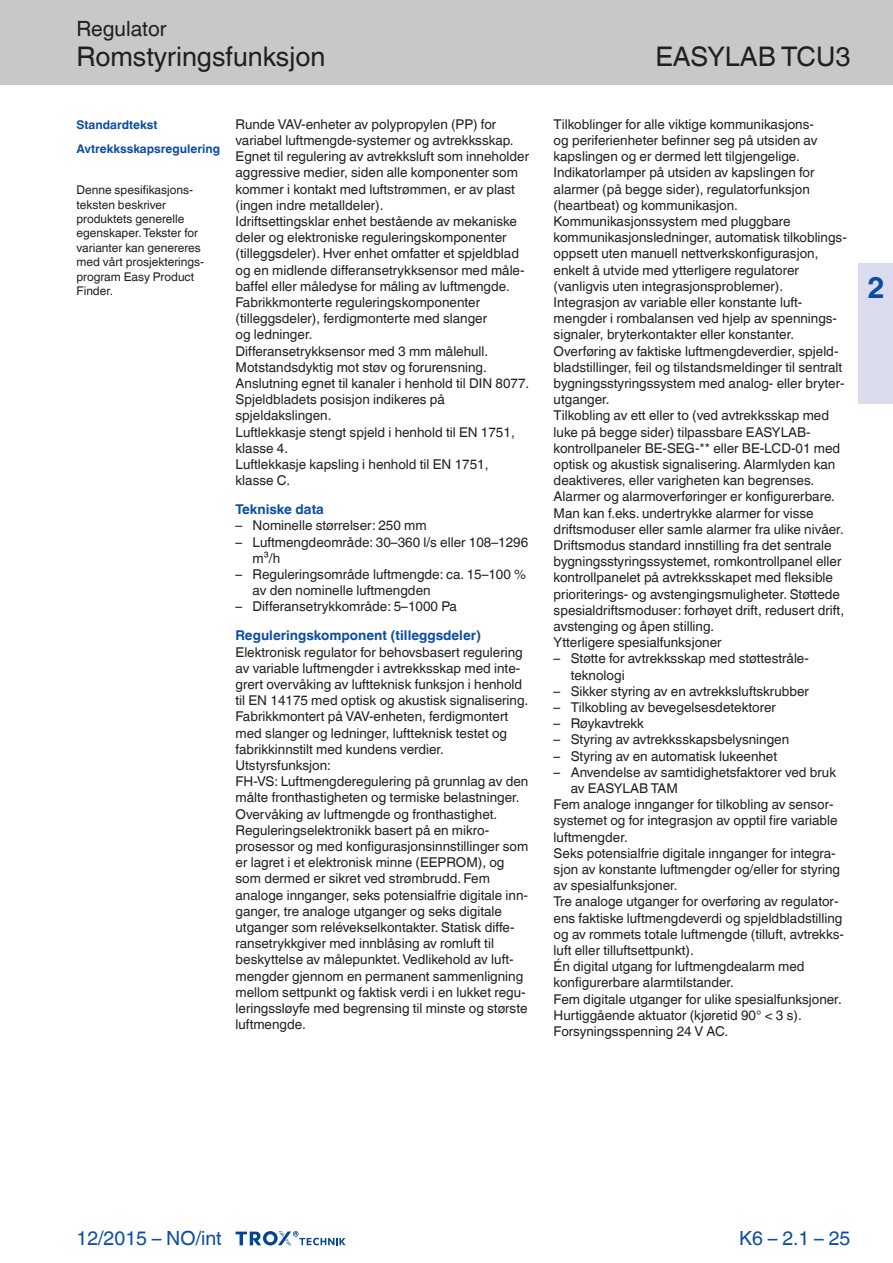
<style>
.page{position:relative;width:893px;height:1263px;background:#fff}
.page>*{position:absolute;margin:0;border:0;box-sizing:border-box;transform-origin:0 0}
.Register-Tab-Ziffern{font:700 30px "TROX Helvetica";color:#0d4da1}
.Navigation_2{font:27px "TROX Helvetica";color:#231f20}
.Navigation_3{font:27px "TROX Helvetica";color:#231f20}
.Navigation_1{font:21px "TROX Helvetica";color:#231f20}
.pagina_li-re{font:19.5px "TROX Helvetica";color:#0d4da1}
.descr_txt_section_pa{font:13.5px/16.2px "TROX Helvetica";color:#231f20}
.descr_txt_section_li{font:13.5px/16.2px "TROX Helvetica";color:#231f20}
.descr_txt_section_ti{font:700 13.5px "TROX Helvetica";color:#0d4da1}
.marg_copy_hints{font:12px/14.4px "TROX Helvetica";color:#231f20}
.marg_title_blue{font:700 12px "TROX Helvetica";color:#0d4da1}
</style>
<div class="page">
<div style="left:0;top:0;width:893px;height:85px;background:#c7c8ca"></div>
<svg style="left:236px;top:1231px;width:110px;height:15px"></svg>
<div style="left:859px;top:264px;width:34px;height:140px;background:#dbddef"></div>
<p class="Navigation_1" style="left:77px;top:17px;width:92px">Regulator</p>
<p class="Navigation_2" style="left:77px;top:41px;width:250px">Romstyringsfunksjon</p>
<p class="Navigation_3" style="left:655px;top:41px;width:197px">EASYLAB TCU3</p>
<p class="marg_title_blue" style="left:77px;top:117px;width:82px">Standardtekst</p>
<p class="marg_title_blue" style="left:77px;top:142px;width:145px">Avtrekksskapsregulering</p>
<p class="marg_copy_hints" style="left:77px;top:183px;width:129px">Denne spesifikasjons&shy;teksten beskriver produktets generelle egenskaper. Tekster for varianter kan genereres med vårt prosjekterings&shy;program Easy Product<br>Finder.</p>
<p class="descr_txt_section_pa" style="left:236px;top:116px;width:295px">Runde VAV-enheter av polypropylen (PP) for variabel luftmengde-systemer og avtrekksskap.<br>Egnet til regulering av avtrekksluft som inneholder aggressive medier, siden alle komponenter som kommer i kontakt med luftstrømmen, er av plast (ingen indre metalldeler).</p>
<p class="descr_txt_section_pa" style="left:236px;top:213px;width:291px">Idriftsettingsklar enhet bestående av mekaniske deler og elektroniske reguleringskomponenter (tilleggsdeler). Hver enhet omfatter et spjeldblad og en midlende differansetrykksensor med måle&shy;baffel eller måledyse for måling av luftmengde.<br>Fabrikkmonterte reguleringskomponenter (tilleggsdeler), ferdigmonterte med slanger<br>og ledninger.</p>
<p class="descr_txt_section_pa" style="left:236px;top:343px;width:254px">Differansetrykksensor med 3 mm målehull.<br>Motstandsdyktig mot støv og forurensning.</p>
<p class="descr_txt_section_pa" style="left:236px;top:375px;width:295px">Anslutning egnet til kanaler i henhold til DIN 8077.</p>
<p class="descr_txt_section_pa" style="left:236px;top:391px;width:211px">Spjeldbladets posisjon indikeres på spjeldakslingen.</p>
<p class="descr_txt_section_pa" style="left:236px;top:424px;width:281px">Luftlekkasje stengt spjeld i henhold til EN 1751, klasse 4.</p>
<p class="descr_txt_section_pa" style="left:236px;top:456px;width:254px">Luftlekkasje kapsling i henhold til EN 1751, klasse C.</p>
<p class="descr_txt_section_ti" style="left:236px;top:502px;width:90px">Tekniske data</p>
<p class="descr_txt_section_li" style="left:236px;top:518px;width:193px">– Nominelle størrelser: 250 mm</p>
<p class="descr_txt_section_li" style="left:253px;top:534px;width:277px;text-indent:-17px">– Luftmengdeområde: 30–360 l/s eller 108–1296 m³/h</p>
<p class="descr_txt_section_li" style="left:253px;top:566px;width:275px;text-indent:-17px">– Reguleringsområde luftmengde: ca. 15–100 % av den nominelle luftmengden</p>
<p class="descr_txt_section_li" style="left:236px;top:599px;width:223px">– Differansetrykkområde: 5–1000 Pa</p>
<p class="descr_txt_section_ti" style="left:236px;top:628px;width:247px">Reguleringskomponent (tilleggsdeler)</p>
<p class="descr_txt_section_pa" style="left:236px;top:644px;width:294px">Elektronisk regulator for behovsbasert regulering av variable luftmengder i avtrekksskap med inte&shy;grert overvåking av luftteknisk funksjon i henhold til EN 14175 med optisk og akustisk signalisering.</p>
<p class="descr_txt_section_pa" style="left:236px;top:708px;width:274px;text-align:justify">Fabrikkmontert på VAV-enheten, ferdigmontert med slanger og ledninger, luftteknisk testet og fabrikkinnstilt med kundens verdier.</p>
<p class="descr_txt_section_pa" style="left:236px;top:757px;width:97px">Utstyrsfunksjon:</p>
<p class="descr_txt_section_pa" style="left:236px;top:773px;width:294px">FH-VS: Luftmengderegulering på grunnlag av den målte fronthastigheten og termiske belastninger.<br>Overvåking av luftmengde og fronthastighet.</p>
<p class="descr_txt_section_pa" style="left:236px;top:822px;width:294px">Reguleringselektronikk basert på en mikro&shy;prosessor og med konfigurasjonsinnstillinger som er lagret i et elektronisk minne (EEPROM), og som dermed er sikret ved strømbrudd. Fem analoge innganger, seks potensialfrie digitale inn&shy;ganger, tre analoge utganger og seks digitale utganger som relévekselkontakter. Statisk diffe&shy;ransetrykkgiver med innblåsing av romluft til beskyttelse av målepunktet. Vedlikehold av luft&shy;mengder gjennom en permanent sammenligning mellom settpunkt og faktisk verdi i en lukket regu&shy;leringssløyfe med begrensing til minste og største luftmengde.</p>
<p class="descr_txt_section_pa" style="left:554px;top:116px;width:265px">Tilkoblinger for alle viktige kommunikasjons&shy;og periferienheter befinner seg på utsiden av kapslingen og er dermed lett tilgjengelige.<br>Indikatorlamper på utsiden av kapslingen for alarmer (på begge sider), regulatorfunksjon (heartbeat) og kommunikasjon.</p>
<p class="descr_txt_section_pa" style="left:554px;top:213px;width:295px">Kommunikasjonssystem med pluggbare kommunikasjonsledninger, automatisk tilkoblings&shy;oppsett uten manuell nettverkskonfigurasjon, enkelt å utvide med ytterligere regulatorer (vanligvis uten integrasjonsproblemer).</p>
<p class="descr_txt_section_pa" style="left:554px;top:294px;width:291px">Integrasjon av variable eller konstante luft&shy;mengder i rombalansen ved hjelp av spennings&shy;signaler, bryterkontakter eller konstanter.<br>Overføring av faktiske luftmengdeverdier, spjeld&shy;bladstillinger, feil og tilstandsmeldinger til sentralt bygningsstyringssystem med analog- eller bryter&shy;utganger.</p>
<p class="descr_txt_section_pa" style="left:554px;top:408px;width:288px">Tilkobling av ett eller to (ved avtrekksskap med luke på begge sider) tilpassbare EASYLAB&shy;kontrollpaneler BE-SEG-** eller BE-LCD-01 med optisk og akustisk signalisering. Alarmlyden kan deaktiveres, eller varigheten kan begrenses.</p>
<p class="descr_txt_section_pa" style="left:554px;top:489px;width:292px">Alarmer og alarmoverføringer er konfigurerbare.<br>Man kan f.eks. undertrykke alarmer for visse driftsmoduser eller samle alarmer fra ulike nivåer.</p>
<p class="descr_txt_section_pa" style="left:554px;top:537px;width:292px">Driftsmodus standard innstilling fra det sentrale bygningsstyringssystemet, romkontrollpanel eller kontrollpanelet på avtrekksskapet med fleksible prioriterings- og avstengingsmuligheter. Støttede spesialdriftsmoduser: forhøyet drift, redusert drift, avstenging og åpen stilling.</p>
<p class="descr_txt_section_pa" style="left:554px;top:634px;width:169px">Ytterligere spesialfunksjoner</p>
<p class="descr_txt_section_li" style="left:571px;top:651px;width:239px;text-indent:-17px">– Støtte for avtrekksskap med støttestråle&shy;teknologi</p>
<p class="descr_txt_section_li" style="left:554px;top:683px;width:257px">– Sikker styring av en avtrekksluftskrubber</p>
<p class="descr_txt_section_li" style="left:554px;top:699px;width:224px">– Tilkobling av bevegelsesdetektorer</p>
<p class="descr_txt_section_li" style="left:554px;top:715px;width:92px">– Røykavtrekk</p>
<p class="descr_txt_section_li" style="left:554px;top:732px;width:237px">– Styring av avtrekksskapsbelysningen</p>
<p class="descr_txt_section_li" style="left:554px;top:748px;width:225px">– Styring av en automatisk lukeenhet</p>
<p class="descr_txt_section_li" style="left:571px;top:764px;width:267px;text-indent:-17px">– Anvendelse av samtidighetsfaktorer ved bruk av EASYLAB TAM</p>
<p class="descr_txt_section_pa" style="left:554px;top:796px;width:286px">Fem analoge innganger for tilkobling av sensor&shy;systemet og for integrasjon av opptil fire variable luftmengder.</p>
<p class="descr_txt_section_pa" style="left:554px;top:845px;width:288px">Seks potensialfrie digitale innganger for integra&shy;sjon av konstante luftmengder og/eller for styring av spesialfunksjoner.</p>
<p class="descr_txt_section_pa" style="left:554px;top:894px;width:292px">Tre analoge utganger for overføring av regulator&shy;ens faktiske luftmengdeverdi og spjeldbladstilling og av rommets totale luftmengde (tilluft, avtrekks&shy;luft eller tilluftsettpunkt).</p>
<p class="descr_txt_section_pa" style="left:554px;top:958px;width:253px">Én digital utgang for luftmengdealarm med konfigurerbare alarmtilstander.</p>
<p class="descr_txt_section_pa" style="left:554px;top:991px;width:290px">Fem digitale utganger for ulike spesialfunksjoner.</p>
<p class="descr_txt_section_pa" style="left:554px;top:1007px;width:250px">Hurtiggående aktuator (kjøretid 90° &lt; 3 s).</p>
<p class="descr_txt_section_pa" style="left:554px;top:1023px;width:176px">Forsyningsspenning 24 V AC.</p>
<p class="Register-Tab-Ziffern" style="left:867px;top:270px;width:19px">2</p>
<h3 class="pagina_li-re" style="left:77px;top:1227px;width:147px">12/2015 – NO/int</h3>
<p class="pagina_li-re" style="left:739px;top:1227px;width:113px">K6 – 2.1 – 25</p>
</div>
